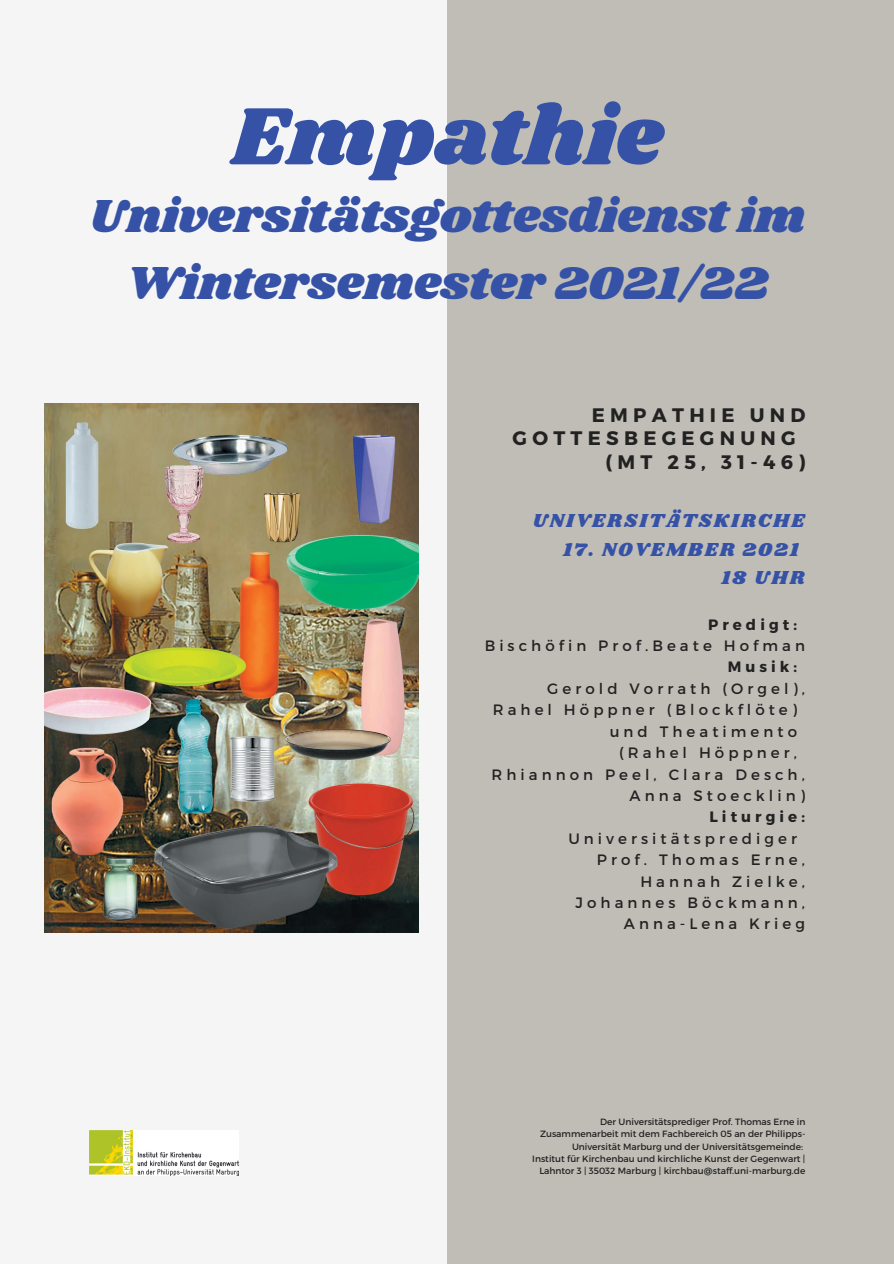
<style>
.page{position:relative;width:894px;height:1264px;background:#fff}
.page>*{position:absolute;margin:0;border:0;box-sizing:border-box;transform-origin:0 0}
.t1{font:84px "Shrikhand";color:#3552a6}
.t2{font:48px/66.4px "Shrikhand";color:#3552a6;text-align:center}
.t3{font:700 19.5px/23.7px "Montserrat";letter-spacing:.27em;color:#222}
.t4{font:19.5px "Shrikhand";letter-spacing:.1em;color:#3552a6}
.t5{font:15px/21.5px "Montserrat";letter-spacing:.27em;color:#222;text-align:right}
.t6{font:700 15px "Montserrat";letter-spacing:.27em;color:#222}
.t7{font:9px/12.1px "Montserrat";color:#222;text-align:right}
</style>
<div class="page">
<div style="left:0;top:0;width:893px;height:1263px;background:#f5f5f5"></div>
<div style="left:447px;top:0;width:446px;height:1263px;background:#c0bdb6"></div>
<img style="left:89px;top:1130px;width:149px;height:45px">
<img style="left:45px;top:403px;width:374px;height:529px">
<p class="t1" style="left:231px;top:78px;width:433px">Empathie</p>
<p class="t2" style="left:89px;top:185px;width:718px">Universitätsgottesdienst im<br>Wintersemester 2021/22</p>
<p class="t3" style="left:512px;top:402px;width:294px;text-indent:79px">EMPATHIE UND<br>GOTTESBEGEGNUNG</p>
<p class="t3" style="left:605px;top:449px;width:201px">(MT 25, 31-46)</p>
<p class="t4" style="left:532px;top:507px;width:273px">UNIVERSITÄTSKIRCHE</p>
<p class="t4" style="left:563px;top:535px;width:237px">17. NOVEMBER 2021</p>
<p class="t4" style="left:721px;top:563px;width:84px">18 UHR</p>
<p class="t6" style="left:708px;top:614px;width:90px">Predigt:</p>
<p class="t5" style="left:484px;top:634px;width:322px">Bischöfin Prof.Beate Hofman</p>
<p class="t6" style="left:727px;top:657px;width:71px">Musik:</p>
<p class="t5" style="left:547px;top:677px;width:259px">Gerold Vorrath (Orgel),</p>
<p class="t5" style="left:492px;top:698px;width:306px">Rahel Höppner (Blockflöte)</p>
<p class="t5" style="left:609px;top:720px;width:189px">und Theatimento</p>
<p class="t5" style="left:618px;top:741px;width:179px">(Rahel Höppner,</p>
<p class="t5" style="left:491px;top:762px;width:315px">Rhiannon Peel, Clara Desch,<br>Anna Stoecklin)</p>
<p class="t6" style="left:709px;top:807px;width:97px">Liturgie:</p>
<p class="t5" style="left:568px;top:826px;width:230px">Universitätsprediger</p>
<p class="t5" style="left:596px;top:848px;width:209px">Prof. Thomas Erne,</p>
<p class="t5" style="left:640px;top:869px;width:166px">Hannah Zielke,</p>
<p class="t5" style="left:575px;top:891px;width:231px">Johannes Böckmann,</p>
<p class="t5" style="left:623px;top:912px;width:182px">Anna-Lena Krieg</p>
<p class="t7" style="left:540px;top:1115px;width:267px">Der Universitätsprediger Prof. Thomas Erne in<br>Zusammenarbeit mit dem Fachbereich 05 an der Philipps-<br>Universität Marburg und der Universitätsgemeinde:</p>
<p class="t7" style="left:532px;top:1151px;width:274px">Institut für Kirchenbau und kirchliche Kunst der Gegenwart |<br>Lahntor 3 | 35032 Marburg | kirchbau@staff.uni-marburg.de</p>
</div>
